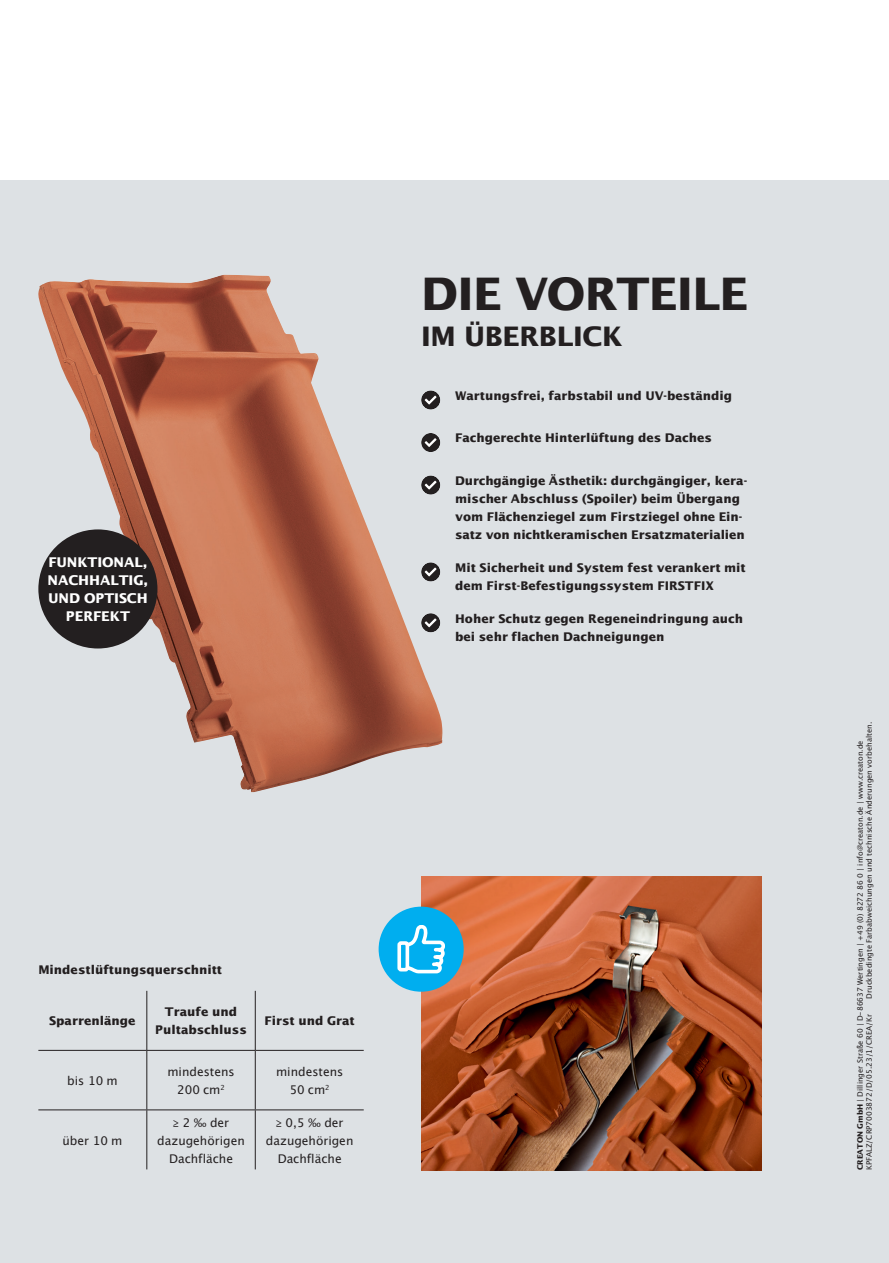
<style>
.page{position:relative;width:889px;height:1263px;background:#fff}
.page>*{position:absolute;margin:0;border:0;box-sizing:border-box;transform-origin:0 0}
.t1{font:700 45px "Lucida San";letter-spacing:-.015em;color:#231f20}
.t2{font:700 27px "Lucida San";letter-spacing:-.015em;color:#231f20}
.t3{font:700 13.5px/18px "Lucida San";letter-spacing:-.005em;color:#fff;text-align:center}
.t4{font:700 12px/18px "Lucida San";color:#231f20}
.t5{font:12px/18px "Lucida San Rom";color:#231f20;text-align:center}
.t6{font:7.5px/9px "Lucida San Rom";color:#231f20}
.s1{font-family:"Stone Print Std"}
.s2{font-family:"Lucida San";font-weight:700}
</style>
<div class="page">
<div style="left:0;top:181px;width:889px;height:1082px;background:#dde1e4"></div>
<img style="left:38px;top:275px;width:404px;height:517px">
<img style="left:421px;top:877px;width:340px;height:293px">
<hr style="left:38px;top:1050px;width:109px;height:1px;background:#231f20">
<hr style="left:147px;top:1050px;width:108px;height:1px;background:#231f20">
<hr style="left:255px;top:1050px;width:109px;height:1px;background:#231f20">
<hr style="left:38px;top:1109px;width:109px;height:1px;background:#231f20">
<hr style="left:147px;top:1109px;width:108px;height:1px;background:#231f20">
<hr style="left:255px;top:1109px;width:109px;height:1px;background:#231f20">
<hr style="left:146px;top:991px;width:1px;height:59px;background:#231f20">
<hr style="left:255px;top:991px;width:1px;height:59px;background:#231f20">
<hr style="left:146px;top:1051px;width:1px;height:58px;background:#231f20">
<hr style="left:255px;top:1051px;width:1px;height:58px;background:#231f20">
<hr style="left:146px;top:1110px;width:1px;height:59px;background:#231f20">
<hr style="left:255px;top:1110px;width:1px;height:59px;background:#231f20">
<div style="left:379px;top:907px;width:85px;height:85px;background:#00aeef;border-radius:50%"></div>
<svg style="left:398px;top:925px;width:47px;height:48px"></svg>
<div style="left:38px;top:529px;width:119px;height:119px;background:#231f20;border-radius:50%"></div>
<p class="t3" style="left:48px;top:554px;width:102px">FUNKTIONAL,<br>NACHHALTIG,<br>UND OPTISCH<br>PERFEKT</p>
<h1 class="t1" style="left:421px;top:264px;width:329px">DIE VORTEILE</h1>
<h2 class="t2" style="left:421px;top:318px;width:203px">IM ÜBERBLICK</h2>
<p class="t4" style="left:455px;top:387px;width:279px">Wartungsfrei, farbstabil und UV-beständig</p>
<p class="t4" style="left:455px;top:429px;width:258px">Fachgerechte Hinterlüftung des Daches</p>
<p class="t4" style="left:455px;top:472px;width:293px">Durchgängige Ästhetik: durchgängiger, kera&shy;mischer Abschluss (Spoiler) beim Übergang vom Flächenziegel zum Firstziegel ohne Ein&shy;satz von nichtkeramischen Ersatzmaterialien</p>
<p class="t4" style="left:455px;top:559px;width:292px">Mit Sicherheit und System fest verankert mit dem First-Befestigungssystem FIRSTFIX</p>
<p class="t4" style="left:455px;top:610px;width:289px">Hoher Schutz gegen Regeneindringung auch bei sehr flachen Dachneigungen</p>
<p class="t4" style="left:38px;top:961px;width:185px">Mindestlüftungsquerschnitt</p>
<p class="t4" style="left:49px;top:1012px;width:88px">Sparrenlänge</p>
<p class="t4" style="left:155px;top:1003px;width:93px;text-align:center">Traufe und<br>Pultabschluss</p>
<p class="t4" style="left:264px;top:1012px;width:92px">First und Grat</p>
<p class="t5" style="left:67px;top:1072px;width:52px">bis 10 m</p>
<p class="t5" style="left:167px;top:1063px;width:69px">mindestens<br>200 cm<sup>2</sup></p>
<p class="t5" style="left:276px;top:1063px;width:69px">mindestens<br>50 cm<sup>2</sup></p>
<p class="t5" style="left:63px;top:1131px;width:61px">über 10 m</p>
<p class="t5" style="left:157px;top:1114px;width:89px"><span class="s1">≥</span> 2 ‰ der dazugehörigen<br>Dachfläche</p>
<p class="t5" style="left:266px;top:1114px;width:89px"><span class="s1">≥</span> 0,5 ‰ der dazugehörigen<br>Dachfläche</p>
<p class="t6" style="left:856px;top:999px;width:278px;text-indent:-171px;rotate:-90deg"><span class="s2">CREATON GmbH</span> | Dillinger Straße 60 | D-86637 Wertingen | +49 (0) 8272 86 0 | info@creaton.de | www.creaton.de<br>Druckbedingte Farbabweichungen und technische Änderungen vorbehalten.</p>
</div>
